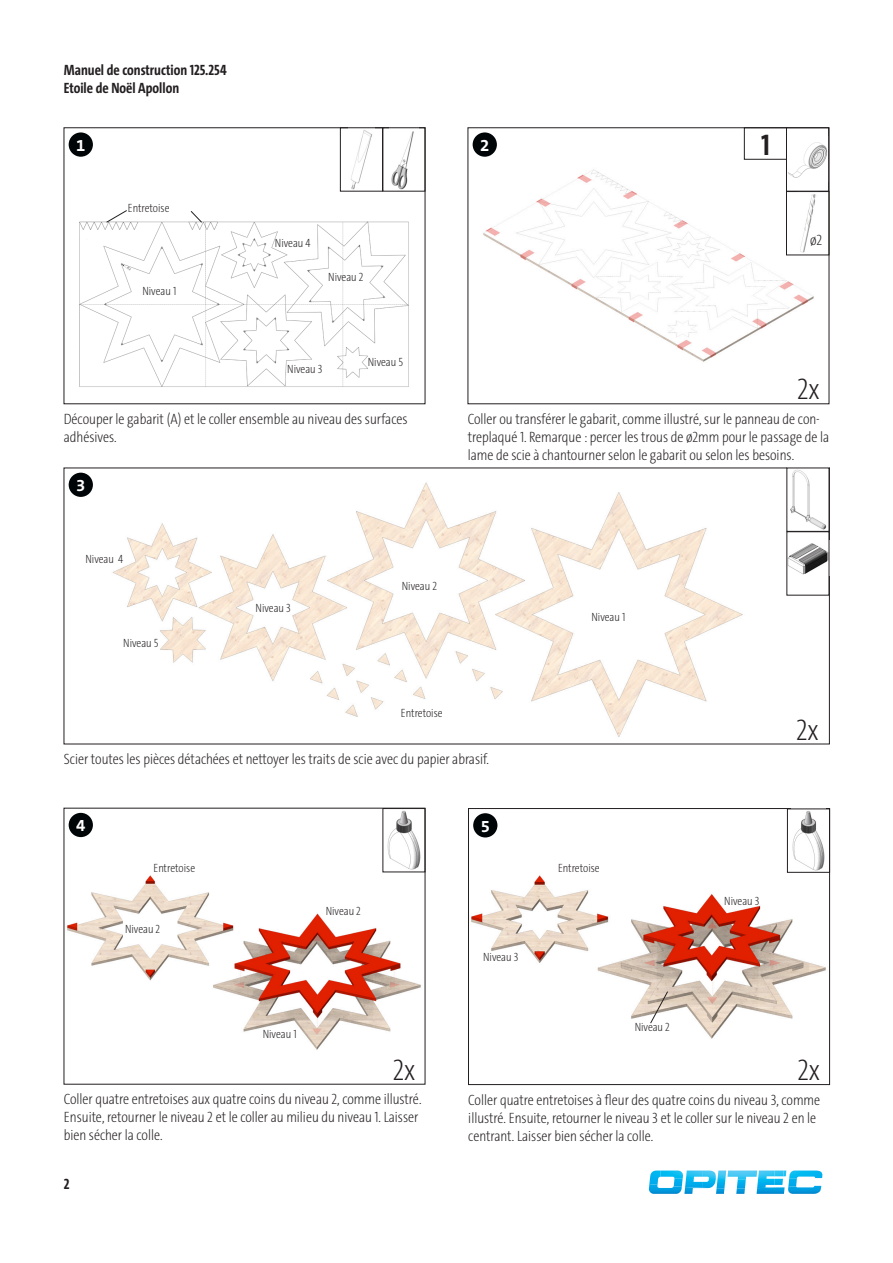
<style>
.page{position:relative;width:893px;height:1263px;background:#fff}
.page>*{position:absolute;margin:0;border:0;box-sizing:border-box;transform-origin:0 0}
.Anleitungstext-Inhalt{font:200 30px "The Sans Cd LF2";letter-spacing:-.01em;color:#231f20}
.Anleitungstext-Inhalt-2{font:700 30px "The Sans Cd LF7";color:#231f20}
.t1{font:700 16.8px "The Sans B W7";color:#fff}
.t2{font:200 15px/18px "The Sans Cd LF2";color:#231f20}
.t3{font:700 15px "The Sans Cd LF7";color:#231f20}
.t4{font:200 12px "The Sans Cd LF2";color:#231f20}
</style>
<div class="page">
<svg style="left:648px;top:1170px;width:175px;height:24px"></svg>
<img style="left:79px;top:211px;width:330px;height:176px">
<div style="left:68px;top:132px;width:26px;height:26px;background:#000507;border-radius:50%"></div>
<div style="left:67px;top:131px;width:28px;height:27px;border:2px solid #fff;border-radius:50%"></div>
<img style="left:483px;top:154px;width:344px;height:208px">
<div style="left:472px;top:132px;width:26px;height:26px;background:#000507;border-radius:50%"></div>
<div style="left:471px;top:131px;width:28px;height:27px;border:2px solid #fff;border-radius:50%"></div>
<img style="left:112px;top:470px;width:716px;height:267px">
<div style="left:68px;top:472px;width:26px;height:26px;background:#000507;border-radius:50%"></div>
<div style="left:67px;top:471px;width:28px;height:28px;border:2px solid #fff;border-radius:50%"></div>
<img style="left:67px;top:857px;width:356px;height:193px">
<div style="left:68px;top:812px;width:26px;height:26px;background:#000507;border-radius:50%"></div>
<div style="left:67px;top:811px;width:28px;height:28px;border:2px solid #fff;border-radius:50%"></div>
<img style="left:391px;top:131px;width:23px;height:58px">
<img style="left:351px;top:130px;width:21px;height:59px">
<div style="left:340px;top:128px;width:43px;height:63px;border:1px solid #231f20"></div>
<img style="left:788px;top:142px;width:39px;height:40px">
<div style="left:786px;top:128px;width:43px;height:63px;border:1px solid #231f20"></div>
<img style="left:789px;top:470px;width:38px;height:59px">
<img style="left:789px;top:541px;width:38px;height:35px">
<img style="left:797px;top:193px;width:21px;height:60px">
<div style="left:786px;top:191px;width:43px;height:64px;border:1px solid #231f20"></div>
<svg style="left:191px;top:211px;width:11px;height:12px"></svg>
<svg style="left:106px;top:210px;width:21px;height:13px"></svg>
<img style="left:387px;top:810px;width:34px;height:60px">
<img style="left:471px;top:858px;width:357px;height:181px">
<div style="left:468px;top:808px;width:362px;height:277px;border:1px solid #231f20"></div>
<img style="left:791px;top:811px;width:35px;height:59px">
<div style="left:787px;top:809px;width:43px;height:63px;border:1px solid #231f20"></div>
<div style="left:472px;top:812px;width:26px;height:26px;background:#000507;border-radius:50%"></div>
<div style="left:471px;top:811px;width:28px;height:28px;border:2px solid #fff;border-radius:50%"></div>
<svg style="left:650px;top:991px;width:18px;height:33px"></svg>
<p class="t3" style="left:64px;top:60px;width:164px">Manuel de construction 125.254</p>
<p class="t3" style="left:64px;top:78px;width:117px">Etoile de Noël Apollon</p>
<p class="t1" style="left:76px;top:134px;width:11px">1</p>
<p class="t1" style="left:480px;top:134px;width:11px">2</p>
<p class="Anleitungstext-Inhalt-2" style="left:761px;top:125px;width:10px">1</p>
<p class="t4" style="left:128px;top:200px;width:43px">Entretoise</p>
<p class="t4" style="left:142px;top:283px;width:35px">Niveau 1</p>
<p class="t4" style="left:275px;top:235px;width:37px">Niveau 4</p>
<p class="t4" style="left:328px;top:269px;width:37px">Niveau 2</p>
<p class="t4" style="left:287px;top:362px;width:37px">Niveau 3</p>
<p class="t4" style="left:368px;top:354px;width:37px">Niveau 5</p>
<p class="t2" style="left:810px;top:231px;width:14px">ø2</p>
<p class="Anleitungstext-Inhalt" style="left:797px;top:370px;width:24px">2x</p>
<p class="t2" style="left:64px;top:409px;width:345px">Découper le gabarit (A) et le coller ensemble au niveau des surfaces adhésives.</p>
<p class="t2" style="left:468px;top:409px;width:363px">Coller ou transférer le gabarit, comme illustré, sur le panneau de con&shy;treplaqué 1. Remarque : percer les trous de ø2mm pour le passage de la lame de scie à chantourner selon le gabarit ou selon les besoins.</p>
<p class="t1" style="left:76px;top:475px;width:11px">3</p>
<p class="t4" style="left:85px;top:551px;width:39px">Niveau 4</p>
<p class="t4" style="left:123px;top:635px;width:37px">Niveau 5</p>
<p class="t4" style="left:256px;top:600px;width:37px">Niveau 3</p>
<p class="t4" style="left:402px;top:579px;width:37px">Niveau 2</p>
<p class="t4" style="left:401px;top:705px;width:43px">Entretoise</p>
<p class="t2" style="left:64px;top:749px;width:427px">Scier toutes les pièces détachées et nettoyer les traits de scie avec du papier abrasif.</p>
<p class="t1" style="left:76px;top:815px;width:11px">4</p>
<p class="t4" style="left:153px;top:860px;width:43px">Entretoise</p>
<p class="t4" style="left:125px;top:921px;width:37px">Niveau 2</p>
<p class="t4" style="left:326px;top:904px;width:37px">Niveau 2</p>
<p class="t4" style="left:263px;top:1026px;width:35px">Niveau 1</p>
<p class="t1" style="left:481px;top:815px;width:11px">5</p>
<p class="t4" style="left:483px;top:949px;width:37px">Niveau 3</p>
<p class="t4" style="left:591px;top:609px;width:35px">Niveau 1</p>
<p class="t4" style="left:558px;top:860px;width:43px">Entretoise</p>
<p class="t4" style="left:635px;top:1020px;width:37px">Niveau 2</p>
<p class="Anleitungstext-Inhalt" style="left:796px;top:710px;width:24px">2x</p>
<p class="t4" style="left:724px;top:893px;width:37px">Niveau 3</p>
<p class="Anleitungstext-Inhalt" style="left:393px;top:1050px;width:24px">2x</p>
<p class="t2" style="left:64px;top:1089px;width:359px">Coller quatre entretoises aux quatre coins du niveau 2, comme illustré.<br>Ensuite, retourner le niveau 2 et le coller au milieu du niveau 1. Laisser bien sécher la colle.</p>
<p class="t3" style="left:64px;top:1174px;width:7px">2</p>
<p class="Anleitungstext-Inhalt" style="left:797px;top:1051px;width:24px">2x</p>
<p class="t2" style="left:468px;top:1090px;width:353px">Coller quatre entretoises à fleur des quatre coins du niveau 3, comme illustré. Ensuite, retourner le niveau 3 et le coller sur le niveau 2 en le centrant. Laisser bien sécher la colle.</p>
</div>
